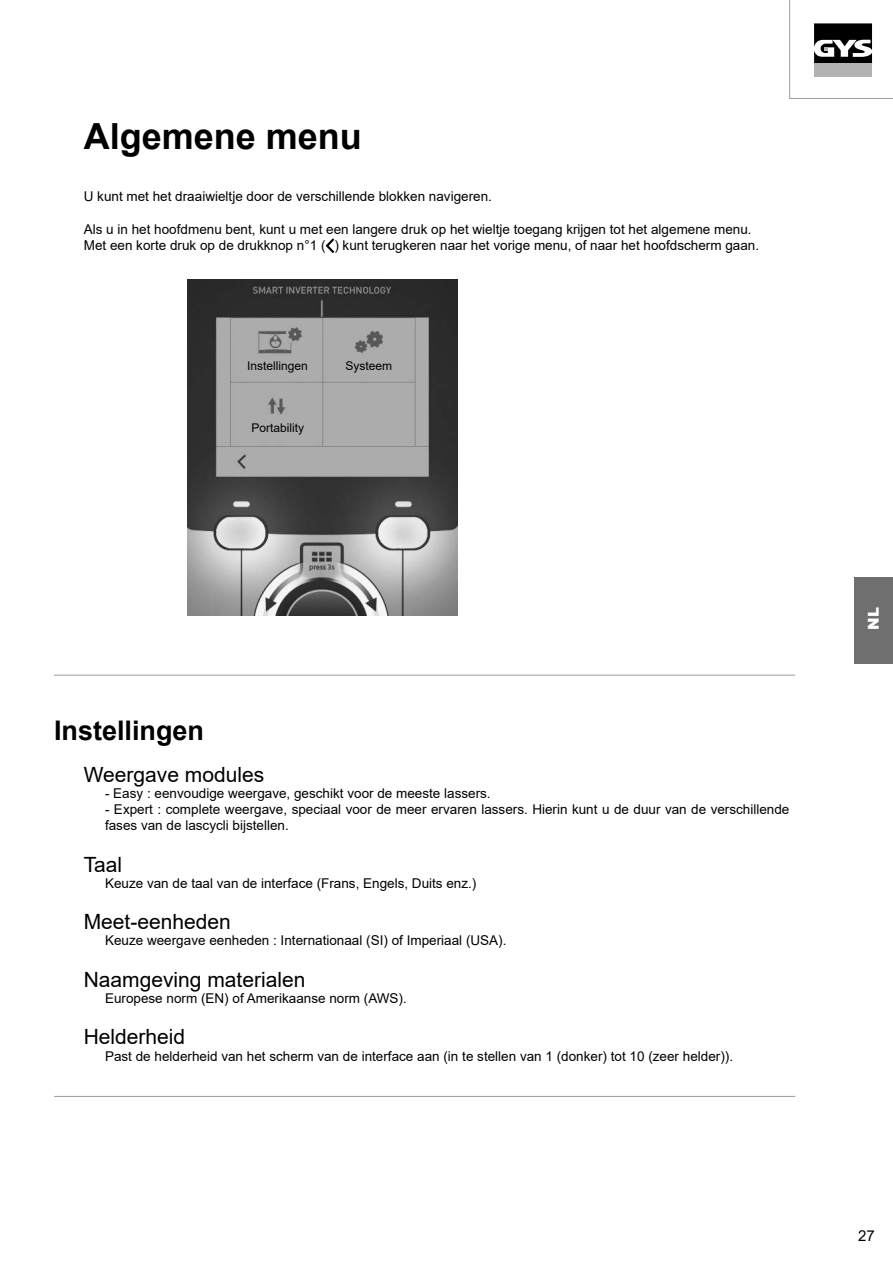
<style>
.page{position:relative;width:893px;height:1263px;background:#fff}
.page>*{position:absolute;margin:0;border:0;box-sizing:border-box;transform-origin:0 0}
.t1{font:700 36px "Arial";color:#000}
.Titre{font:700 27px "Arial";color:#000}
.t2{font:21px "Arial";color:#000}
.t3{font:900 15px "Arial";color:#fff}
.t4{font:15px "Arial";color:#000}
.t5{font:13.5px/16.2px "Arial";color:#000}
.t6{font:12px "Arial";color:#000}
</style>
<div class="page">
<svg style="left:789px;top:0;width:104px;height:99px"></svg>
<div style="left:854px;top:577px;width:39px;height:86px;background:#706f6f"></div>
<svg style="left:326px;top:238px;width:8px;height:15px"></svg>
<img style="left:188px;top:280px;width:269px;height:336px">
<hr style="left:54px;top:675px;width:741px;height:1px;background:#9d9d9c">
<hr style="left:54px;top:1096px;width:741px;height:1px;background:#9d9d9c">
<p class="t1" style="left:84px;top:111px;width:280px">Algemene menu</p>
<p class="t5" style="left:84px;top:188px;width:410px">U kunt met het draaiwieltje door de verschillende blokken navigeren.</p>
<p class="t5" style="left:84px;top:221px;width:669px">Als u in het hoofdmenu bent, kunt u met een langere druk op het wieltje toegang krijgen tot het algemene menu.</p>
<p class="t5" style="left:84px;top:237px;width:677px">Met een korte druk op de drukknop n°1 ( ) kunt terugkeren naar het vorige menu, of naar het hoofdscherm gaan.</p>
<p class="t6" style="left:247px;top:357px;width:62px">Instellingen</p>
<p class="t6" style="left:345px;top:357px;width:48px">Systeem</p>
<p class="t6" style="left:252px;top:419px;width:54px">Portability</p>
<p class="Titre" style="left:54px;top:712px;width:152px">Instellingen</p>
<p class="t2" style="left:84px;top:760px;width:182px">Weergave modules</p>
<p class="t5" style="left:105px;top:785px;width:387px">- Easy : eenvoudige weergave, geschikt voor de meeste lassers.</p>
<p class="t5" style="left:105px;top:801px;width:686px">- Expert : complete weergave, speciaal voor de meer ervaren lassers. Hierin kunt u de duur van de verschillende fases van de lascycli bijstellen.</p>
<p class="t2" style="left:84px;top:850px;width:40px">Taal</p>
<p class="t5" style="left:105px;top:875px;width:373px">Keuze van de taal van de interface (Frans, Engels, Duits enz.)</p>
<p class="t2" style="left:84px;top:907px;width:149px">Meet-eenheden</p>
<p class="t5" style="left:105px;top:932px;width:403px">Keuze weergave eenheden : Internationaal (SI) of Imperiaal (USA).</p>
<p class="t2" style="left:84px;top:965px;width:223px">Naamgeving materialen</p>
<p class="t5" style="left:105px;top:990px;width:303px">Europese norm (EN) of Amerikaanse norm (AWS).</p>
<p class="t2" style="left:84px;top:1022px;width:103px">Helderheid</p>
<p class="t5" style="left:105px;top:1048px;width:630px">Past de helderheid van het scherm van de interface aan (in te stellen van 1 (donker) tot 10 (zeer helder)).</p>
<p class="t3" style="left:863px;top:629px;width:24px;rotate:-90deg">NL</p>
<p class="t4" style="left:858px;top:1225px;width:18px">27</p>
</div>
